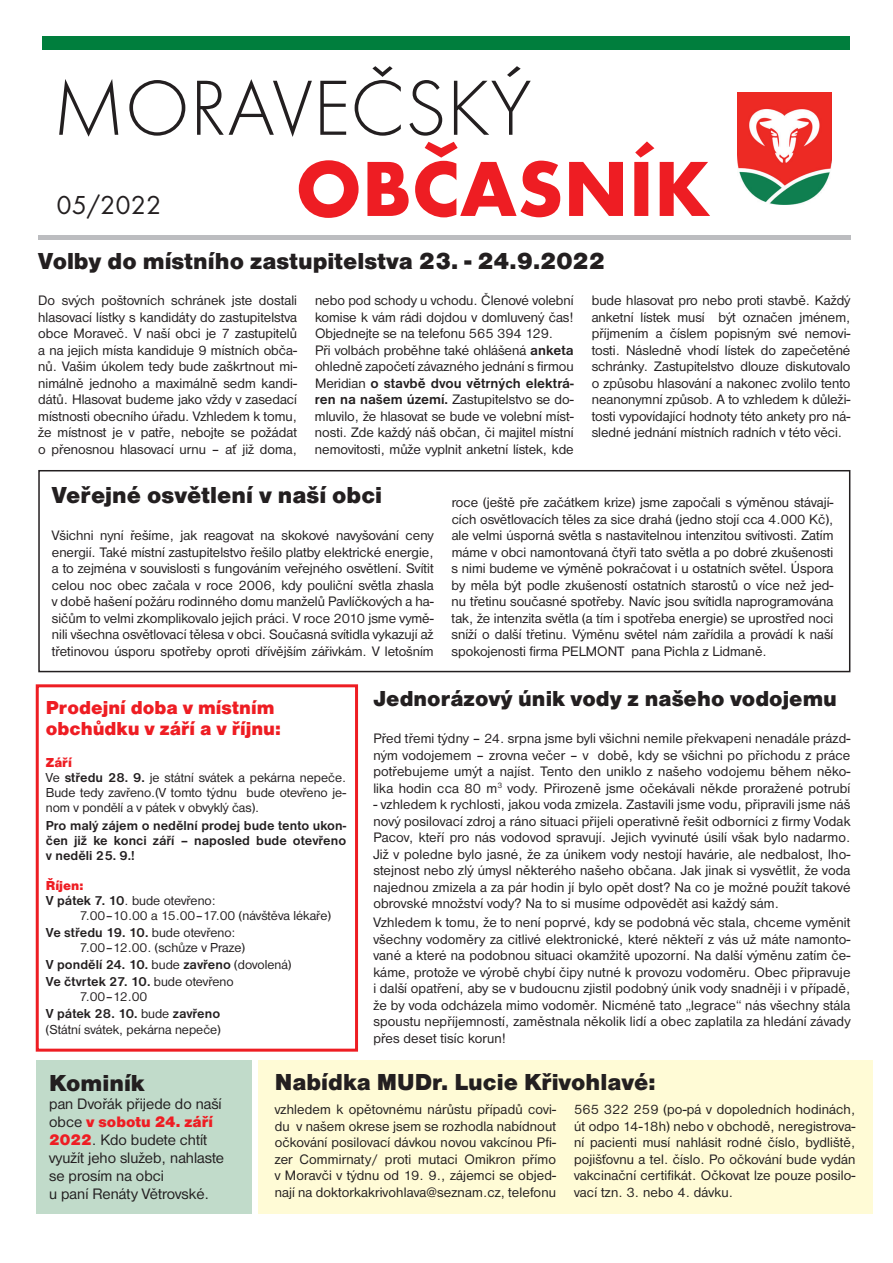
<style>
.page{position:relative;width:893px;height:1263px;background:#fff}
.page>*{position:absolute;margin:0;border:0;box-sizing:border-box;transform-origin:0 0}
.t1{font:81px "Futura TEE Ligh";color:#231f20}
.t2{font:700 81px "Futura TEE";color:#ee1d23}
.t3{font:27px "Futura TEE";color:#231f20}
.t4{font:24px "Nimbus San DEE Blac";color:#231f20}
.t5{font:22.5px "Nimbus San DEE Blac";color:#231f20}
.t6{font:19.5px/21px "Nimbus San DEE Blac";color:#ee1d23}
.t7{font:15.75px/18px "Nimbus San DEE";color:#231f20}
.t8{font:15.75px "Nimbus San DEE Blac";color:#ee1d23}
.t9{font:14.25px/16.5px "Nimbus San DEE";color:#231f20;text-align:justify}
.t10{font:13.5px/15px "Nimbus San DEE";color:#231f20}
.t11{font:700 13.5px/15px "Nimbus San DEE";color:#231f20}
.t12{font:13.5px "Nimbus San DEE Blac";color:#ee1d23}
.s1{font-weight:700}
.s2{font-weight:400}
.s3{font-family:"Nimbus San DEE";color:#231f20}
.s4{font-family:"Nimbus San DEE Blac";color:#ee1d23}
</style>
<div class="page">
<div style="left:38px;top:235px;width:812px;height:5px;background:#bcbdc0"></div>
<img style="left:738px;top:92px;width:93px;height:112px">
<div style="left:43px;top:36px;width:807px;height:13px;background:#007e3d"></div>
<div style="left:258px;top:1060px;width:614px;height:153px;background:#fffbd6"></div>
<div style="left:36px;top:1060px;width:216px;height:153px;background:#c1dbca"></div>
<div style="left:38px;top:470px;width:812px;height:202px;border:2px solid #231f20"></div>
<div style="left:36px;top:684px;width:322px;height:368px;border:3px solid #ee1d23"></div>
<h1 class="t1" style="left:52px;top:62px;width:481px">MORAVEČSKÝ</h1>
<h2 class="t3" style="left:56px;top:189px;width:106px">05/2022</h2>
<h1 class="t2" style="left:296px;top:139px;width:417px">OBČASNÍK</h1>
<h3 class="t4" style="left:38px;top:247px;width:568px">Volby do místního zastupitelstva 23. - 24.9.2022</h3>
<p class="t9" style="left:38px;top:292px;width:260px">Do svých poštovních schránek jste dostali hlasovací lístky s kandidáty do zastupitelstva obce Moraveč. V naší obci je 7 zastupitelů a na jejich místa kandiduje 9 místních obča&shy;nů. Vašim úkolem tedy bude zaškrtnout mi&shy;nimálně jednoho a maximálně sedm kandi&shy;dátů. Hlasovat budeme jako vždy v zasedací místnosti obecního úřadu. Vzhledem k tomu, že místnost je v patře, nebojte se požádat o přenosnou hlasovací urnu – ať již doma,</p>
<p class="t9" style="left:315px;top:292px;width:260px;text-align:left">nebo pod schody u vchodu. Členové volební komise k vám rádi dojdou v domluvený čas!<br>Objednejte se na telefonu 565 394 129.<br>Při volbách proběhne také ohlášená <span class="s1">anketa </span>ohledně započetí závazného jednání s firmou Meridian <span class="s1">o stavbě dvou větrných elektrá&shy;ren na našem území.</span> Zastupitelstvo se do&shy;mluvilo, že hlasovat se bude ve volební míst&shy;nosti. Zde každý náš občan, či majitel místní nemovitosti, může vyplnit anketní lístek, kde</p>
<p class="t9" style="left:592px;top:292px;width:260px">bude hlasovat pro nebo proti stavbě. Každý anketní lístek musí být označen jménem, příjmením a číslem popisným své nemovi&shy;tosti. Následně vhodí lístek do zapečetěné schránky. Zastupitelstvo dlouze diskutovalo o způsobu hlasování a nakonec zvolilo tento neanonymní způsob. A to vzhledem k důleži&shy;tosti vypovídající hodnoty této ankety pro ná&shy;sledné jednání místních radních v této věci.</p>
<h3 class="t4" style="left:52px;top:481px;width:332px">Veřejné osvětlení v naší obci</h3>
<p class="t9" style="left:52px;top:527px;width:383px">Všichni nyní řešíme, jak reagovat na skokové navyšování ceny energií. Také místní zastupitelstvo řešilo platby elektrické energie, a to zejména v souvislosti s fungováním veřejného osvětlení. Svítit celou noc obec začala v roce 2006, kdy pouliční světla zhasla v době hašení požáru rodinného domu manželů Pavlíčkových a ha&shy;sičům to velmi zkomplikovalo jejich práci. V roce 2010 jsme vymě&shy;nili všechna osvětlovací tělesa v obci. Současná svítidla vykazují až třetinovou úsporu spotřeby oproti dřívějším zářivkám. V letošním</p>
<p class="t9" style="left:452px;top:494px;width:383px">roce (ještě pře začátkem krize) jsme započali s výměnou stávají&shy;cích osvětlovacích těles za sice drahá (jedno stojí cca 4.000 Kč), ale velmi úsporná světla s nastavitelnou intenzitou svítivosti. Zatím máme v obci namontovaná čtyři tato světla a po dobré zkušenosti s nimi budeme ve výměně pokračovat i u ostatních světel. Úspora by měla být podle zkušeností ostatních starostů o více než jed&shy;nu třetinu současné spotřeby. Navíc jsou svítidla naprogramována tak, že intenzita světla (a tím i spotřeba energie) se uprostřed noci sníží o další třetinu. Výměnu světel nám zařídila a provádí k naší spokojenosti firma PELMONT pana Pichla z Lidmaně.</p>
<h3 class="t6" style="left:46px;top:697px;width:237px">Prodejní doba v místním obchůdku v září a v říjnu:</h3>
<p class="t12" style="left:46px;top:755px;width:28px">Září</p>
<p class="t10" style="left:46px;top:770px;width:302px;text-align:justify">Ve <span class="s1">středu 28. 9.</span> je státní svátek a pekárna nepeče.<br>Bude tedy zavřeno.(V tomto týdnu bude otevřeno je&shy;nom v pondělí a v pátek v obvyklý čas).</p>
<p class="t11" style="left:46px;top:818px;width:302px;text-align:justify">Pro malý zájem o nedělní prodej bude tento ukon&shy;čen již ke konci září – naposled bude otevřeno v neděli 25. 9.!</p>
<p class="t12" style="left:46px;top:877px;width:39px">Říjen:</p>
<p class="t10" style="left:80px;top:893px;width:253px;text-indent:-34px"><span class="s1">V pátek 7. 10</span>. bude otevřeno:<br>7.00–10.00 a 15.00–17.00 (návštěva lékaře)</p>
<p class="t10" style="left:80px;top:925px;width:167px;text-indent:-34px"><span class="s1">Ve středu 19. 10.</span> bude otevřeno:<br>7.00–12.00. (schůze v Praze)</p>
<p class="t11" style="left:46px;top:956px;width:247px;line-height:17.1px">V pondělí 24. 10. <span class="s2">bude</span> zavřeno <span class="s2">(dovolená)<br></span>Ve čtvrtek 27. 10. <span class="s2">bude otevřeno</span></p>
<p class="t11" style="left:46px;top:988px;width:176px;line-height:17.1px;text-indent:34px"><span class="s2">7.00–12.00<br></span>V pátek 28. 10. <span class="s2">bude</span> zavřeno</p>
<p class="t10" style="left:46px;top:1022px;width:176px">(Státní svátek, pekárna nepeče)</p>
<h3 class="t5" style="left:373px;top:685px;width:465px">Jednorázový únik vody z našeho vodojemu</h3>
<p class="t9" style="left:373px;top:730px;width:479px">Před třemi týdny – 24. srpna jsme byli všichni nemile překvapeni nenadále prázd&shy;ným vodojemem – zrovna večer – v době, kdy se všichni po příchodu z práce potřebujeme umýt a najíst. Tento den uniklo z našeho vodojemu během něko&shy;lika hodin cca 80 m<sup>3</sup> vody. Přirozeně jsme očekávali někde proražené potrubí</p>
<p class="t9" style="left:373px;top:796px;width:479px">- vzhledem k rychlosti, jakou voda zmizela. Zastavili jsme vodu, připravili jsme náš nový posilovací zdroj a ráno situaci přijeli operativně řešit odborníci z firmy Vodak Pacov, kteří pro nás vodovod spravují. Jejich vyvinuté úsilí však bylo nadarmo.<br>Již v poledne bylo jasné, že za únikem vody nestojí havárie, ale nedbalost, lho&shy;stejnost nebo zlý úmysl některého našeho občana. Jak jinak si vysvětlit, že voda najednou zmizela a za pár hodin jí bylo opět dost? Na co je možné použít takové obrovské množství vody? Na to si musíme odpovědět asi každý sám.</p>
<p class="t9" style="left:373px;top:914px;width:479px">Vzhledem k tomu, že to není poprvé, kdy se podobná věc stala, chceme vyměnit všechny vodoměry za citlivé elektronické, které někteří z vás už máte namonto&shy;vané a které na podobnou situaci okamžitě upozorní. Na další výměnu zatím če&shy;káme, protože ve výrobě chybí čipy nutné k provozu vodoměru. Obec připravuje i další opatření, aby se v budoucnu zjistil podobný únik vody snadněji i v případě, že by voda odcházela mimo vodoměr. Nicméně tato „legrace“ nás všechny stála spoustu nepříjemností, zaměstnala několik lidí a obec zaplatila za hledání závady přes deset tisíc korun!</p>
<h3 class="t4" style="left:49px;top:1069px;width:97px">Kominík</h3>
<p class="t7" style="left:49px;top:1095px;width:174px">pan Dvořák přijede do naší</p>
<p class="t8" style="left:49px;top:1112px;width:165px"><span class="s3">obce</span> v sobotu 24. září</p>
<p class="t7" style="left:49px;top:1131px;width:176px"><span class="s4">2022</span>. Kdo budete chtít využít jeho služeb, nahlaste se prosím na obci<br>u paní Renáty Větrovské.</p>
<h3 class="t4" style="left:275px;top:1068px;width:382px">Nabídka MUDr. Lucie Křivohlavé:</h3>
<p class="t9" style="left:275px;top:1101px;width:283px">vzhledem k opětovnému nárůstu případů covi&shy;du v našem okrese jsem se rozhodla nabídnout očkování posilovací dávkou novou vakcínou Pfi&shy;zer Commirnaty/ proti mutaci Omikron přímo v Moravči v týdnu od 19. 9., zájemci se objed&shy;nají na doktorkakrivohlava@seznam.cz, telefonu</p>
<p class="t9" style="left:574px;top:1101px;width:283px">565 322 259 (po-pá v dopoledních hodinách, út odpo 14-18h) nebo v obchodě, neregistrova&shy;ní pacienti musí nahlásit rodné číslo, bydliště, pojišťovnu a tel. číslo. Po očkování bude vydán vakcinační certifikát. Očkovat lze pouze posilo&shy;vací tzn. 3. nebo 4. dávku.</p>
</div>
